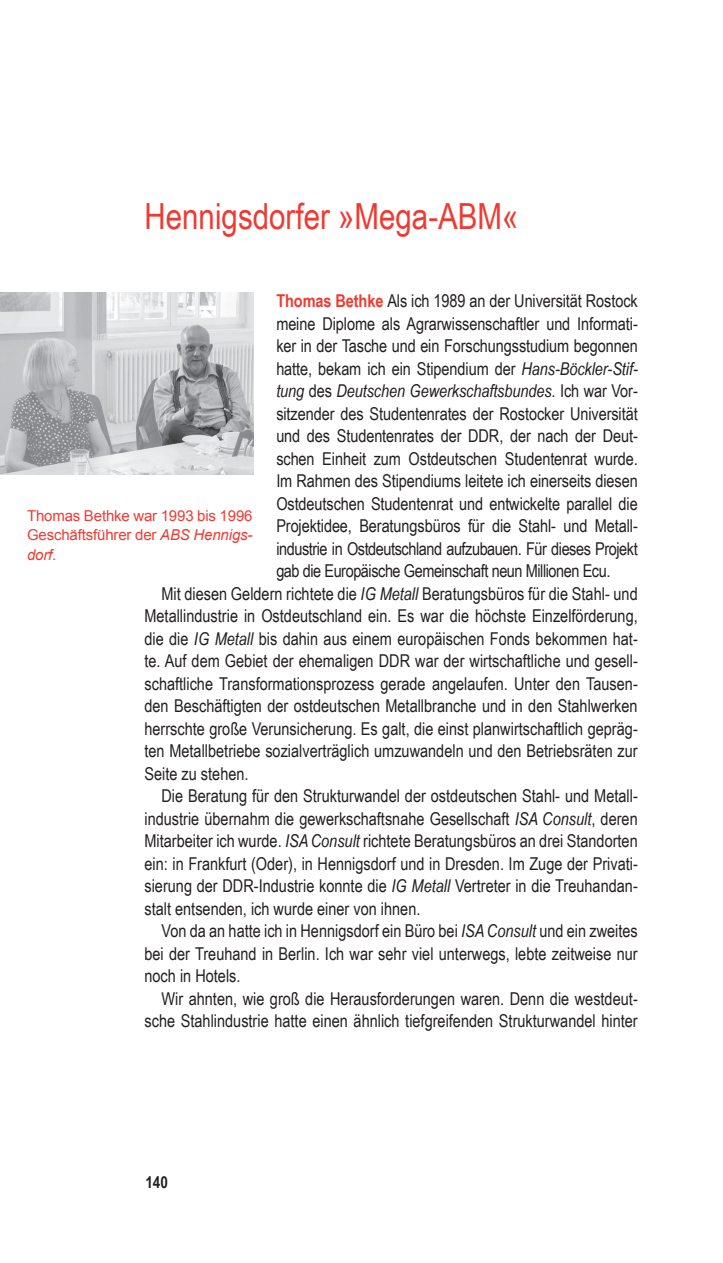
<style>
.page{position:relative;width:723px;height:1263px;background:#fff}
.page>*{position:absolute;margin:0;border:0;box-sizing:border-box;transform-origin:0 0}
.t1{font:36px "Arial Narrow";color:#ee3b32}
.t2{font:17.7px "Arial Narrow";color:#231f20}
.t3{font:17.7px "Arial Narrow";letter-spacing:-.025em;color:#231f20}
.t4{font:italic 17.7px "Arial Narrow";letter-spacing:-.005em;color:#231f20}
.t5{font:700 16.5px "Arial Narrow";color:#231f20}
.t6{font:15px/19.5px "Arial";letter-spacing:-.01em;color:#ee3b32;text-align:justify}
.s1{font-weight:700;color:#ee3b32}
.s2{font-style:italic}
.s3{font-style:normal}
</style>
<div class="page">
<img style="left:0;top:293px;width:254px;height:182px">
<h1 class="t1" style="left:144px;top:190px;width:376px">Hennigsdorfer »Mega-ABM«</h1>
<p class="t2" style="left:276px;top:288px;width:363px"><span class="s1">Thomas Bethke</span> Als ich 1989 an der Universität Rostock</p>
<p class="t2" style="left:276px;top:310px;width:363px">meine Diplome als Agrarwissenschaftler und Informati-</p>
<p class="t2" style="left:276px;top:333px;width:363px">ker in der Tasche und ein Forschungsstudium begonnen</p>
<p class="t2" style="left:276px;top:355px;width:363px">hatte, bekam ich ein Stipendium der <span class="s2">Hans-Böckler-Stif-</span></p>
<p class="t4" style="left:276px;top:379px;width:363px">tung <span class="s3">des</span> Deutschen Gewerkschaftsbundes<span class="s3">. Ich war Vor-</span></p>
<p class="t2" style="left:276px;top:400px;width:363px">sitzender des Studentenrates der Rostocker Universität</p>
<p class="t2" style="left:276px;top:423px;width:363px">und des Studentenrates der DDR, der nach der Deut-</p>
<p class="t2" style="left:276px;top:445px;width:363px">schen Einheit zum Ostdeutschen Studentenrat wurde.</p>
<p class="t2" style="left:276px;top:468px;width:363px">Im Rahmen des Stipendiums leitete ich einerseits diesen</p>
<p class="t2" style="left:276px;top:490px;width:363px">Ostdeutschen Studentenrat und entwickelte parallel die</p>
<p class="t2" style="left:276px;top:513px;width:363px">Projektidee, Beratungsbüros für die Stahl- und Metall-</p>
<p class="t3" style="left:276px;top:535px;width:363px">industrie in Ostdeutschland aufzubauen. Für dieses Projekt</p>
<p class="t3" style="left:276px;top:558px;width:336px">gab die Europäische Gemeinschaft neun Millionen Ecu.</p>
<p class="t2" style="left:161px;top:580px;width:478px">Mit diesen Geldern richtete die <span class="s2">IG Metall</span> Beratungsbüros für die Stahl- und</p>
<p class="t2" style="left:144px;top:603px;width:495px">Metallindustrie in Ostdeutschland ein. Es war die höchste Einzelförderung,</p>
<p class="t2" style="left:144px;top:625px;width:495px">die die <span class="s2">IG Metall</span> bis dahin aus einem europäischen Fonds bekommen hat-</p>
<p class="t2" style="left:144px;top:648px;width:495px">te. Auf dem Gebiet der ehemaligen DDR war der wirtschaftliche und gesell-</p>
<p class="t2" style="left:144px;top:670px;width:495px">schaftliche Transformationsprozess gerade angelaufen. Unter den Tausen-</p>
<p class="t2" style="left:144px;top:693px;width:495px">den Beschäftigten der ostdeutschen Metallbranche und in den Stahlwerken</p>
<p class="t2" style="left:144px;top:715px;width:495px">herrschte große Verunsicherung. Es galt, die einst planwirtschaftlich gepräg-</p>
<p class="t2" style="left:144px;top:738px;width:495px">ten Metallbetriebe sozialverträglich umzuwandeln und den Betriebsräten zur</p>
<p class="t2" style="left:144px;top:760px;width:106px">Seite zu stehen.</p>
<p class="t2" style="left:161px;top:783px;width:478px">Die Beratung für den Strukturwandel der ostdeutschen Stahl- und Metall-</p>
<p class="t2" style="left:144px;top:805px;width:495px">industrie übernahm die gewerkschaftsnahe Gesellschaft <span class="s2">ISA Consult</span>, deren</p>
<p class="t2" style="left:144px;top:828px;width:495px">Mitarbeiter ich wurde. <span class="s2">ISA Consult</span> richtete Beratungsbüros an drei Standorten</p>
<p class="t2" style="left:144px;top:850px;width:495px">ein: in Frankfurt (Oder), in Hennigsdorf und in Dresden. Im Zuge der Privati-</p>
<p class="t2" style="left:144px;top:873px;width:495px">sierung der DDR-Industrie konnte die <span class="s2">IG Metall</span> Vertreter in die Treuhandan-</p>
<p class="t2" style="left:144px;top:895px;width:277px">stalt entsenden, ich wurde einer von ihnen.</p>
<p class="t2" style="left:161px;top:918px;width:478px">Von da an hatte ich in Hennigsdorf ein Büro bei <span class="s2">ISA Consult</span> und ein zweites</p>
<p class="t2" style="left:144px;top:940px;width:495px">bei der Treuhand in Berlin. Ich war sehr viel unterwegs, lebte zeitweise nur</p>
<p class="t2" style="left:144px;top:963px;width:98px">noch in Hotels.</p>
<p class="t2" style="left:161px;top:985px;width:478px">Wir ahnten, wie groß die Herausforderungen waren. Denn die westdeut-</p>
<p class="t2" style="left:144px;top:1008px;width:495px">sche Stahlindustrie hatte einen ähnlich tiefgreifenden Strukturwandel hinter</p>
<p class="t6" style="left:27px;top:506px;width:227px">Thomas Bethke war 1993 bis 1996<br>Geschäftsführer der <span class="s2">ABS Hennigs&shy;dorf</span>.</p>
<p class="t5" style="left:145px;top:1170px;width:24px">140</p>
</div>
